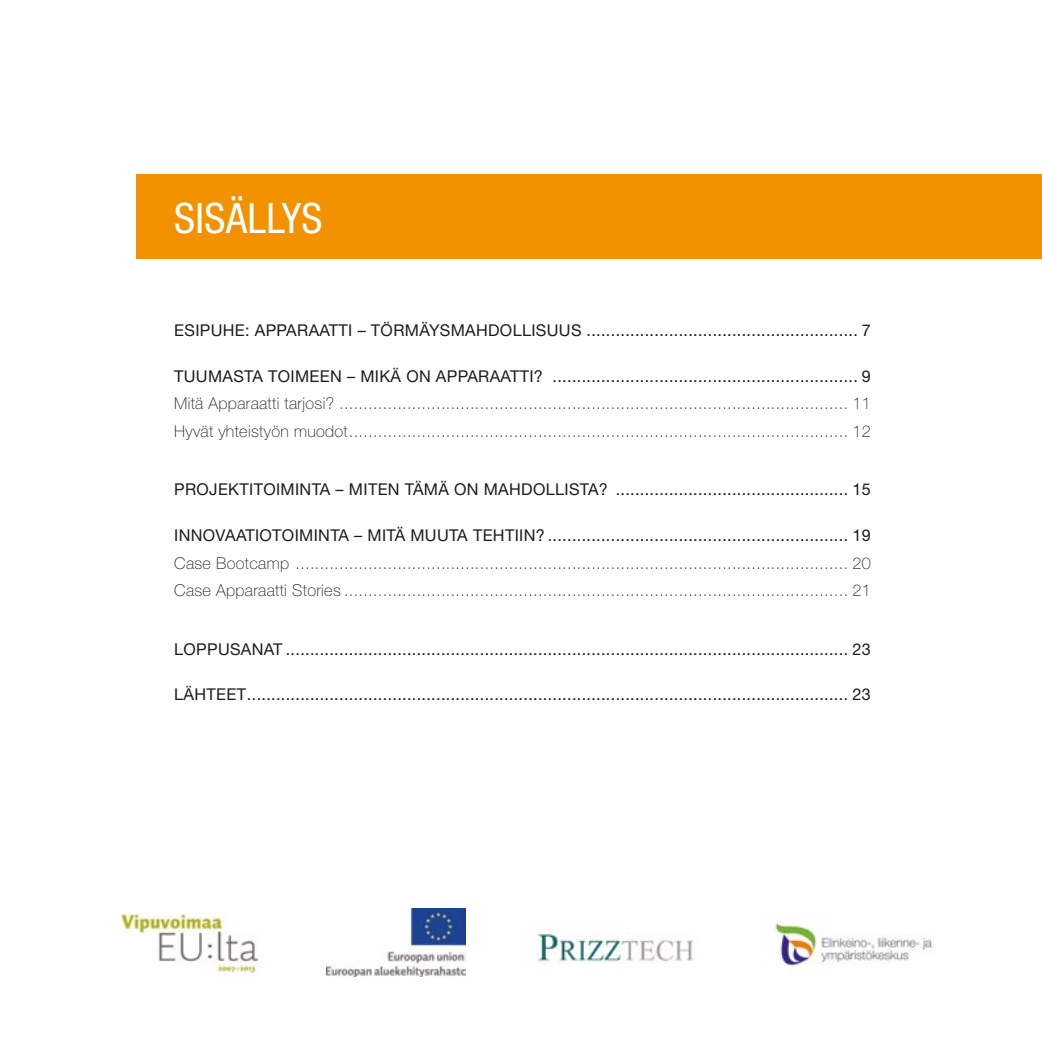
<style>
.page{position:relative;width:1042px;height:1042px;background:#fff}
.page>*{position:absolute;margin:0;border:0;box-sizing:border-box;transform-origin:0 0}
.t1{font:condensed 42px "Helvetica Neue LT Std";letter-spacing:.01em;color:#fff}
.t2{font:16.28px "Helvetica Neue LT Std";letter-spacing:.02em;color:#1d1d1b}
.t3{font:100 16.28px/27.7px "Helvetica Neue LT Std";letter-spacing:.02em;color:#1d1d1b}
</style>
<div class="page">
<div style="left:136px;top:175px;width:906px;height:84px;background:#f39200"></div>
<img style="left:326px;top:908px;width:139px;height:68px">
<img style="left:774px;top:923px;width:159px;height:43px">
<img style="left:534px;top:932px;width:160px;height:31px">
<img style="left:120px;top:914px;width:139px;height:60px">
<h1 class="t1" style="left:174px;top:194px;width:150px">SISÄLLYS</h1>
<p class="t2" style="left:174px;top:321px;width:698px">ESIPUHE: APPARAATTI – TÖRMÄYSMAHDOLLISUUS ........................................................ 7</p>
<p class="t2" style="left:174px;top:366px;width:698px">TUUMASTA TOIMEEN – MIKÄ ON APPARAATTI? ............................................................... 9</p>
<p class="t3" style="left:174px;top:390px;width:698px">Mitä Apparaatti tarjosi? ......................................................................................................... 11<br>Hyvät yhteistyön muodot....................................................................................................... 12</p>
<p class="t2" style="left:174px;top:480px;width:698px">PROJEKTITOIMINTA – MITEN TÄMÄ ON MAHDOLLISTA? ................................................ 15</p>
<p class="t2" style="left:174px;top:525px;width:698px">INNOVAATIOTOIMINTA – MITÄ MUUTA TEHTIIN? .............................................................. 19</p>
<p class="t3" style="left:174px;top:549px;width:698px">Case Bootcamp .................................................................................................................. 20<br>Case Apparaatti Stories ........................................................................................................ 21</p>
<p class="t2" style="left:174px;top:639px;width:698px">LOPPUSANAT .................................................................................................................... 23</p>
<p class="t2" style="left:174px;top:685px;width:698px">LÄHTEET............................................................................................................................ 23</p>
</div>
